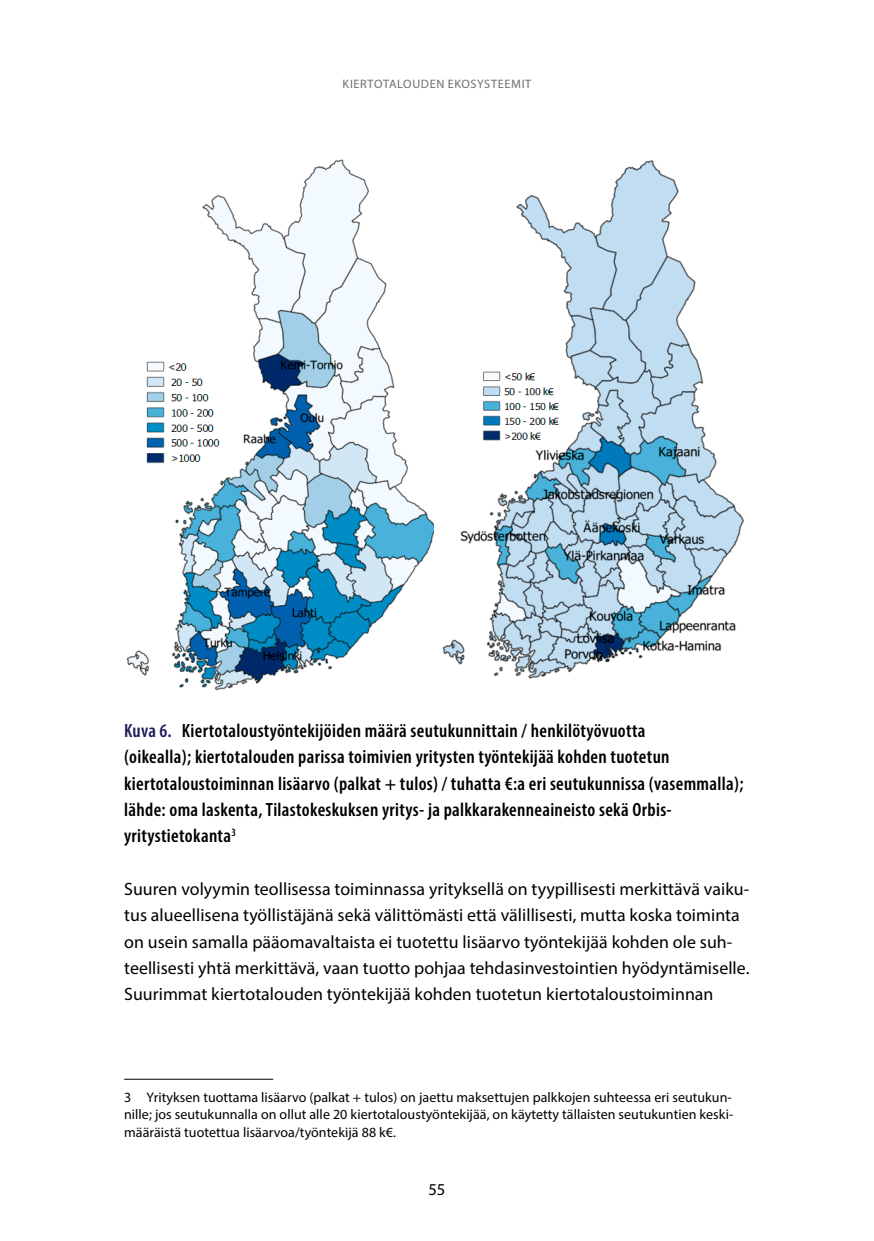
<style>
.page{position:relative;width:874px;height:1241px;background:#fff}
.page>*{position:absolute;margin:0;border:0;box-sizing:border-box;transform-origin:0 0}
._00_kuvan_otsikko{font:600 condensed 19.25px/26.2px "Myriad Pro";letter-spacing:.015em;color:#000}
._01_Leipä_seuraavat{font:17.85px/26.2px "Myriad Pro";letter-spacing:.005em;color:#000}
.t1{font:16.62px "Myriad Pro";color:#000}
.Aaviite{font:14px/17.5px "Myriad Pro";letter-spacing:.005em;color:#000;text-align:justify}
.t2{font:12.25px "Myriad Pro";letter-spacing:.05em;color:#6e6e6d}
.s1{color:#1d1b5a}
</style>
<div class="page">
<hr style="left:124px;top:1078px;width:149px;height:1px;background:#000">
<img style="left:126px;top:159px;width:308px;height:532px">
<img style="left:442px;top:160px;width:303px;height:518px">
<img style="left:144px;top:360px;width:78px;height:104px">
<img style="left:479px;top:369px;width:82px;height:74px">
<p class="t2" style="left:342px;top:76px;width:190px">KIERTOTALOUDEN EKOSYSTEEMIT</p>
<h4 class="_00_kuvan_otsikko" style="left:124px;top:717px;width:620px"><span class="s1">Kuva 6.</span> Kiertotaloustyöntekijöiden määrä seutukunnittain / henkilötyövuotta<br>(oikealla); kiertotalouden parissa toimivien yritysten työntekijää kohden tuotetun kiertotaloustoiminnan lisäarvo (palkat + tulos) / tuhatta €:a eri seutukunnissa (vasemmalla); lähde: oma laskenta, Tilastokeskuksen yritys- ja palkkarakenneaineisto sekä Orbis&shy;yritystietokanta<sup>3</sup></h4>
<p class="_01_Leipä_seuraavat" style="left:124px;top:875px;width:626px">Suuren volyymin teollisessa toiminnassa yrityksellä on tyypillisesti merkittävä vaiku&shy;tus alueellisena työllistäjänä sekä välittömästi että välillisesti, mutta koska toiminta on usein samalla pääomavaltaista ei tuotettu lisäarvo työntekijää kohden ole suh&shy;teellisesti yhtä merkittävä, vaan tuotto pohjaa tehdasinvestointien hyödyntämiselle.<br>Suurimmat kiertotalouden työntekijää kohden tuotetun kiertotaloustoiminnan</p>
<p class="Aaviite" style="left:124px;top:1087px;width:610px">3 Yrityksen tuottama lisäarvo (palkat + tulos) on jaettu maksettujen palkkojen suhteessa eri seutukun&shy;nille; jos seutukunnalla on ollut alle 20 kiertotaloustyöntekijää, on käytetty tällaisten seutukuntien keski&shy;määräistä tuotettua lisäarvoa/työntekijä 88 k€.</p>
<p class="t1" style="left:428px;top:1178px;width:18px">55</p>
</div>
